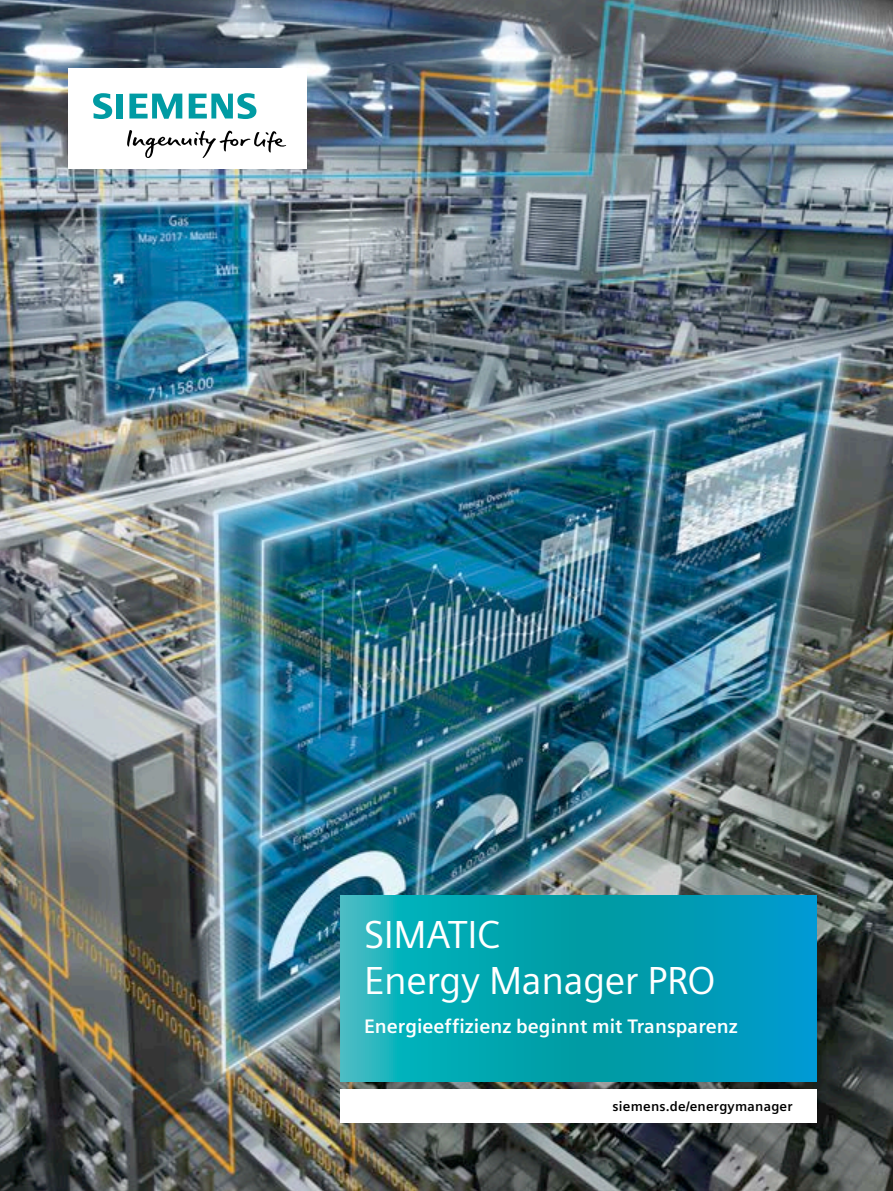
<style>
.page{position:relative;width:893px;height:1191px;background:#fff}
.page>*{position:absolute;margin:0;border:0;box-sizing:border-box;transform-origin:0 0}
.t1{font:39px/46.8px "Siemens Sans Global";letter-spacing:-.01em;color:#fff}
.t2{font:700 19.5px "Siemens Sans Global";color:#fff}
.t3{font:700 13.5px "Siemens Sans Global";letter-spacing:.015em;color:#000}
</style>
<div class="page">
<img style="left:0;top:0;width:893px;height:1191px">
<div style="left:340px;top:1089px;width:476px;height:34px;background:#fff"></div>
<svg style="left:340px;top:895px;width:476px;height:186px;background:#06a2b5"></svg>
<div style="left:68px;top:68px;width:238px;height:101px;background:#fff"></div>
<svg style="left:127px;top:130px;width:159px;height:28px"></svg>
<svg style="left:93px;top:93px;width:30px;height:26px"></svg>
<svg style="left:129px;top:94px;width:53px;height:25px"></svg>
<svg style="left:189px;top:93px;width:67px;height:26px"></svg>
<h1 class="t1" style="left:364px;top:912px;width:353px">SIMATIC<br>Energy Manager PRO</h1>
<p class="t2" style="left:364px;top:1015px;width:375px">Energieeffizienz beginnt mit Transparenz</p>
<p class="t3" style="left:613px;top:1098px;width:181px">siemens.de/energymanager</p>
</div>
